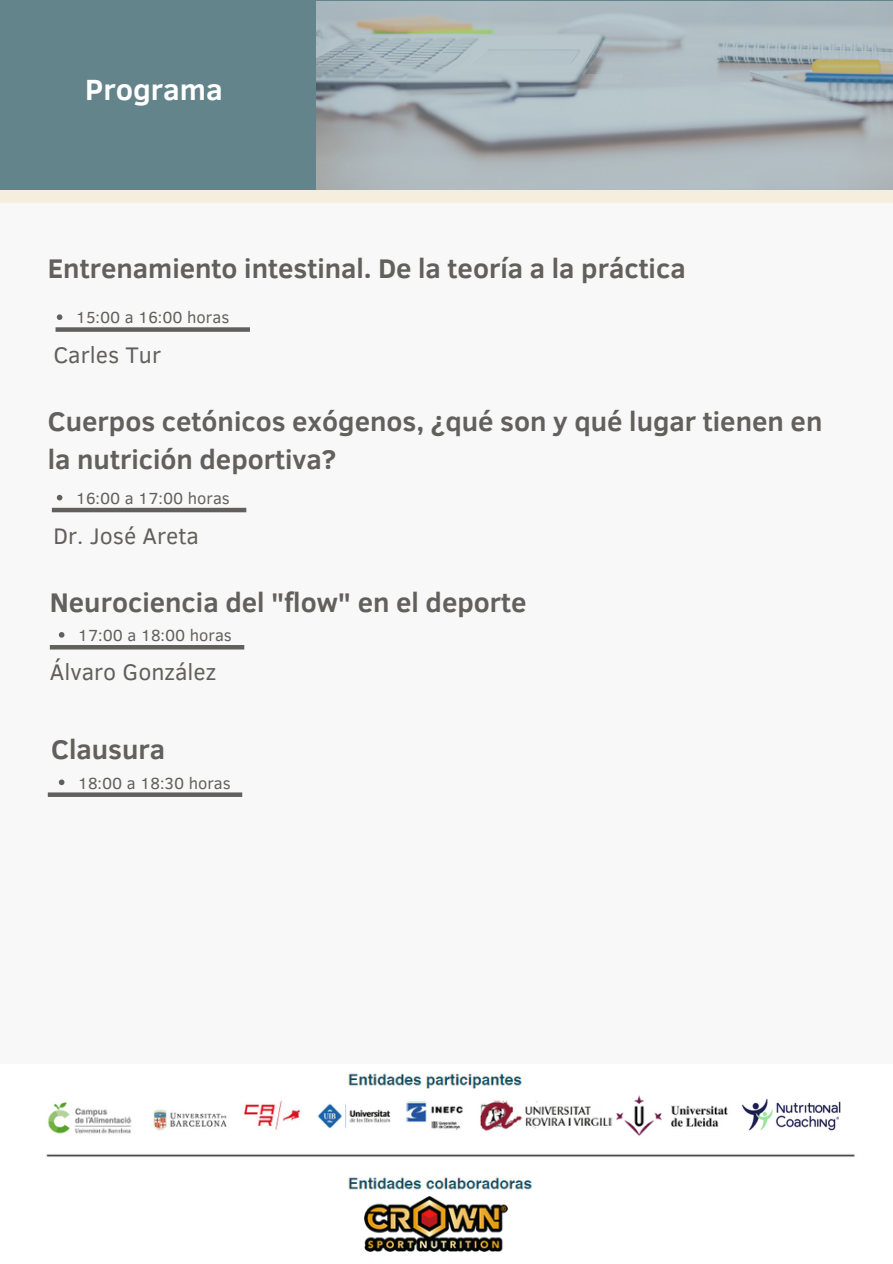
<style>
.page{position:relative;width:893px;height:1264px;background:#fff}
.page>*{position:absolute;margin:0;border:0;box-sizing:border-box;transform-origin:0 0}
.t1{font:700 30px "Clear Sans";color:#fff}
.t2{font:700 27.6px/38.1px "Clear Sans";color:#61605c}
.t3{font:23.1px "Clear Sans";color:#61605c}
.t4{font:16.5px "Clear Sans";color:#61605c}
</style>
<div class="page">
<div style="left:0;top:0;width:892px;height:1263px;background:#f8f8f8"></div>
<div style="left:0;top:189px;width:892px;height:14px;background:#f5eede"></div>
<div style="left:0;top:0;width:892px;height:189px;background:#64848c"></div>
<img style="left:317px;top:2px;width:575px;height:188px">
<svg style="left:57px;top:495px;width:5px;height:5px"></svg>
<hr style="left:52px;top:508px;width:194px;height:4px;background:#61605c">
<svg style="left:59px;top:632px;width:5px;height:5px"></svg>
<hr style="left:50px;top:645px;width:194px;height:4px;background:#61605c">
<img style="left:46px;top:1073px;width:809px;height:117px">
<svg style="left:59px;top:779px;width:5px;height:6px"></svg>
<div style="left:7px;top:1193px;width:879px;height:70px;background:#fff"></div>
<svg style="left:57px;top:314px;width:5px;height:6px"></svg>
<div style="left:56px;top:327px;width:194px;height:5px;background:#61605c"></div>
<div style="left:48px;top:792px;width:194px;height:5px;background:#61605c"></div>
<img style="left:736px;top:1093px;width:111px;height:44px">
<img style="left:365px;top:1196px;width:142px;height:55px">
<p class="t1" style="left:85px;top:68px;width:139px">Programa</p>
<p class="t2" style="left:48px;top:248px;width:639px">Entrenamiento intestinal. De la teoría a la práctica</p>
<p class="t4" style="left:76px;top:305px;width:155px">15:00 a 16:00 horas</p>
<p class="t3" style="left:53px;top:338px;width:109px">Carles Tur</p>
<p class="t2" style="left:48px;top:401px;width:776px">Cuerpos cetónicos exógenos, ¿qué son y qué lugar tienen en la nutrición deportiva?</p>
<p class="t4" style="left:76px;top:486px;width:155px">16:00 a 17:00 horas</p>
<p class="t3" style="left:53px;top:519px;width:147px">Dr. José Areta</p>
<p class="t2" style="left:50px;top:582px;width:478px">Neurociencia del "flow" en el deporte</p>
<p class="t4" style="left:78px;top:623px;width:155px">17:00 a 18:00 horas</p>
<p class="t3" style="left:50px;top:655px;width:168px">Álvaro González</p>
<p class="t2" style="left:51px;top:729px;width:116px">Clausura</p>
<p class="t4" style="left:78px;top:770px;width:154px">18:00 a 18:30 horas</p>
</div>
